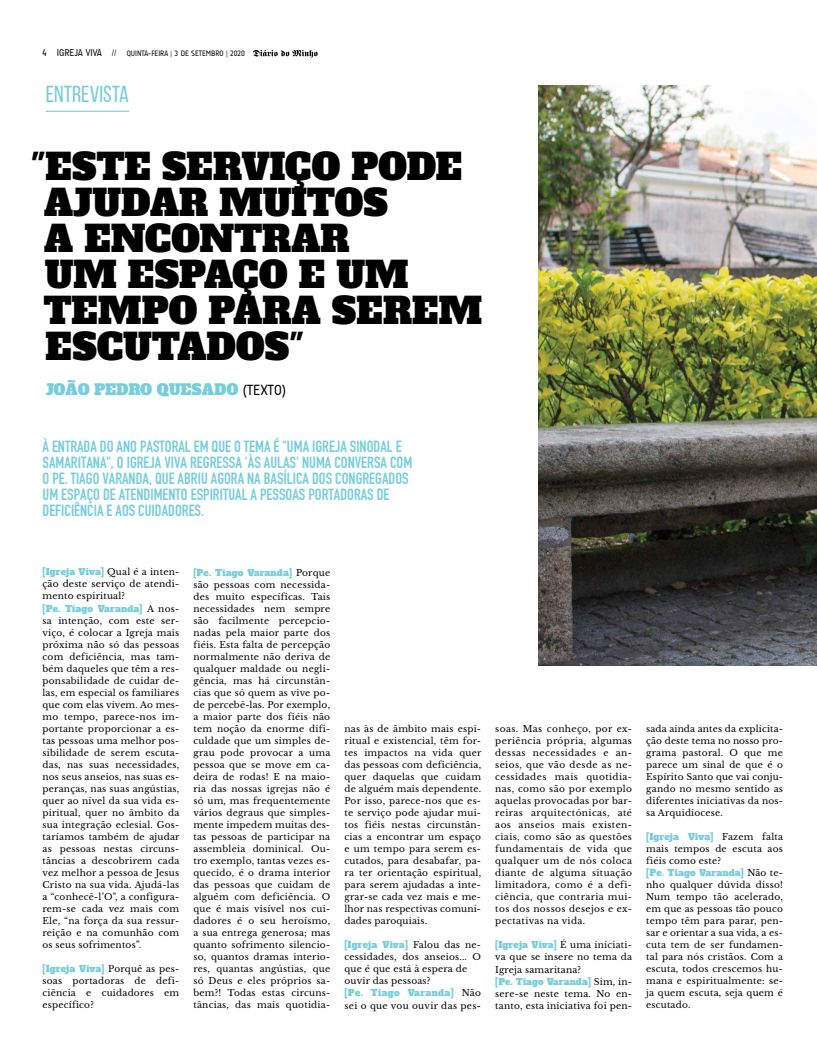
<style>
.page{position:relative;width:817px;height:1049px;background:#fff}
.page>*{position:absolute;margin:0;border:0;box-sizing:border-box;transform-origin:0 0}
.t1{font:36.2px/36px "Alfa Slab One";letter-spacing:-.005em;color:#000}
.t2{font:23.2px "Bebas Neue";color:#76cedb}
.t3{font:16px/16px "Bern Sans CT";color:#76cedb}
.t4{font:15px "Alfa Slab One";color:#76cedb}
.t5{font:9px/12px "Libre Baskerville";letter-spacing:.025em;color:#000;text-align:justify}
.t6{font:9px "Alfa Slab One";letter-spacing:.025em;color:#76cedb}
.t7{font:9px "Alfa Slab One";letter-spacing:.045em;color:#76cedb}
.t8{font:8px "A Udimat";color:#000}
.s1{font-size:10px}
.s2{font-family:"A Udimat";color:#000}
.s3{font-family:"Libre Baskerville";color:#000}
.s4{font-family:"Alfa Slab One";color:#76cedb}
</style>
<div class="page">
<svg style="left:253px;top:50px;width:64px;height:8px"></svg>
<img style="left:539px;top:85px;width:277px;height:580px">
<hr style="left:46px;top:111px;width:83px;height:1px;background:#76cedb">
<p class="t8" style="left:43px;top:49px;width:204px"><span class="s1">4 IGREJA VIVA</span> // QUINTA-FEIRA | 3 DE SETEMBRO | 2020</p>
<h2 class="t2" style="left:46px;top:82px;width:85px">ENTREVISTA</h2>
<h1 class="t1" style="left:43px;top:150px;width:440px;text-indent:-12px">"ESTE SERVIÇO PODE<br>AJUDAR MUITOS<br>A ENCONTRAR<br>UM ESPAÇO E UM<br>TEMPO PARA SEREM<br>ESCUTADOS"</h1>
<h3 class="t4" style="left:46px;top:379px;width:241px">JOÃO PEDRO QUESADO <span class="s2">(TEXTO)</span></h3>
<p class="t3" style="left:43px;top:438px;width:371px">À ENTRADA DO ANO PASTORAL EM QUE O TEMA É "UMA IGREJA SINODAL E SAMARITANA", O IGREJA VIVA REGRESSA 'ÀS AULAS' NUMA CONVERSA COM O PE. TIAGO VARANDA, QUE ABRIU AGORA NA BASÍLICA DOS CONGREGADOS UM ESPAÇO DE ATENDIMENTO ESPIRITUAL A PESSOAS PORTADORAS DE DEFICIÊNCIA E AOS CUIDADORES.</p>
<p class="t6" style="left:43px;top:566px;width:138px">[Igreja Viva] <span class="s3">Qual é a inten-</span></p>
<p class="t5" style="left:43px;top:578px;width:138px">ção deste serviço de atendi&shy;mento espiritual?</p>
<p class="t6" style="left:43px;top:602px;width:138px">[Pe. Tiago Varanda] <span class="s3">A nos-</span></p>
<p class="t5" style="left:43px;top:614px;width:138px">sa intenção, com este ser&shy;viço, é colocar a Igreja mais próxima não só das pessoas com deficiência, mas tam&shy;bém daqueles que têm a res&shy;ponsabilidade de cuidar de&shy;las, em especial os familiares que com elas vivem. Ao mes&shy;mo tempo, parece-nos im&shy;portante proporcionar a es&shy;tas pessoas uma melhor pos&shy;sibilidade de serem escuta&shy;das, nas suas necessidades, nos seus anseios, nas suas es&shy;peranças, nas suas angústias, quer ao nível da sua vida es&shy;piritual, quer no âmbito da sua integração eclesial. Gos&shy;taríamos também de ajudar as pessoas nestas circuns&shy;tâncias a descobrirem cada vez melhor a pessoa de Jesus Cristo na sua vida. Ajudá-las a “conhecê-l’O", a configura&shy;rem-se cada vez mais com Ele, “na força da sua ressur&shy;reição e na comunhão com os seus sofrimentos”.</p>
<p class="t6" style="left:43px;top:963px;width:138px">[Igreja Viva] <span class="s3">Porquê as pes-</span></p>
<p class="t5" style="left:43px;top:975px;width:138px">soas portadoras de defi&shy;ciência e cuidadores em específico?</p>
<p class="t6" style="left:193px;top:566px;width:138px">[Pe. Tiago Varanda] <span class="s3">Porque</span></p>
<p class="t5" style="left:193px;top:578px;width:138px">são pessoas com necessida&shy;des muito específicas. Tais necessidades nem sempre são facilmente percepcio&shy;nadas pela maior parte dos fiéis. Esta falta de percepção normalmente não deriva de qualquer maldade ou negli&shy;gência, mas há circunstân&shy;cias que só quem as vive po&shy;de percebê-las. Por exemplo, a maior parte dos fiéis não tem noção da enorme difi&shy;culdade que um simples de&shy;grau pode provocar a uma pessoa que se move em ca&shy;deira de rodas! E na maio&shy;ria das nossas igrejas não é só um, mas frequentemente vários degraus que simples&shy;mente impedem muitas des&shy;tas pessoas de participar na assembleia dominical. Ou&shy;tro exemplo, tantas vezes es&shy;quecido, é o drama interior das pessoas que cuidam de alguém com deficiência. O que é mais visível nos cui&shy;dadores é o seu heroísmo, a sua entrega generosa; mas quanto sofrimento silencio&shy;so, quantos dramas interio&shy;res, quantas angústias, que só Deus e eles próprios sa&shy;bem?! Todas estas circuns&shy;tâncias, das mais quotidia-</p>
<p class="t5" style="left:344px;top:723px;width:138px">nas às de âmbito mais espi&shy;ritual e existencial, têm for&shy;tes impactos na vida quer das pessoas com deficiência, quer daquelas que cuidam de alguém mais dependente.<br>Por isso, parece-nos que es&shy;te serviço pode ajudar mui&shy;tos fiéis nestas circunstân&shy;cias a encontrar um espaço e um tempo para serem es&shy;cutados, para desabafar, pa&shy;ra ter orientação espiritual, para serem ajudadas a inte&shy;grar-se cada vez mais e me&shy;lhor nas respectivas comuni&shy;dades paroquiais.</p>
<p class="t6" style="left:344px;top:939px;width:138px">[Igreja Viva] <span class="s3">Falou das ne-</span></p>
<p class="t5" style="left:344px;top:951px;width:138px;text-align:left">cessidades, dos anseios... O que é que está à espera de ouvir das pessoas?</p>
<p class="t7" style="left:344px;top:987px;width:138px">[Pe. Tiago Varanda] <span class="s3">Não</span></p>
<p class="t5" style="left:344px;top:999px;width:138px">sei o que vou ouvir das pes-</p>
<p class="t5" style="left:495px;top:723px;width:138px">soas. Mas conheço, por ex&shy;periência própria, algumas dessas necessidades e an&shy;seios, que vão desde as ne&shy;cessidades mais quotidia&shy;nas, como são por exemplo aquelas provocadas por bar&shy;reiras arquitectónicas, até aos anseios mais existen&shy;ciais, como são as questões fundamentais de vida que qualquer um de nós coloca diante de alguma situação limitadora, como é a defi&shy;ciência, que contraria mui&shy;tos dos nossos desejos e ex&shy;pectativas na vida.</p>
<p class="t5" style="left:495px;top:939px;width:138px"><span class="s4">[Igreja Viva]</span> É uma iniciati&shy;va que se insere no tema da Igreja samaritana?</p>
<p class="t6" style="left:495px;top:975px;width:138px">[Pe. Tiago Varanda] <span class="s3">Sim, in-</span></p>
<p class="t5" style="left:495px;top:987px;width:138px">sere-se neste tema. No en&shy;tanto, esta iniciativa foi pen-</p>
<p class="t5" style="left:646px;top:722px;width:138px">sada ainda antes da explicita&shy;ção deste tema no nosso pro&shy;grama pastoral. O que me parece um sinal de que é o Espírito Santo que vai conju&shy;gando no mesmo sentido as diferentes iniciativas da nos&shy;sa Arquidiocese.</p>
<p class="t6" style="left:646px;top:830px;width:138px">[Igreja Viva] <span class="s3">Fazem falta</span></p>
<p class="t5" style="left:646px;top:843px;width:138px">mais tempos de escuta aos fiéis como este?</p>
<p class="t6" style="left:646px;top:866px;width:138px">[Pe. Tiago Varanda] <span class="s3">Não te-</span></p>
<p class="t5" style="left:646px;top:879px;width:138px">nho qualquer dúvida disso!<br>Num tempo tão acelerado, em que as pessoas tão pouco tempo têm para parar, pen&shy;sar e orientar a sua vida, a es&shy;cuta tem de ser fundamen&shy;tal para nós cristãos. Com a escuta, todos crescemos hu&shy;mana e espiritualmente: se&shy;ja quem escuta, seja quem é escutado.</p>
</div>
